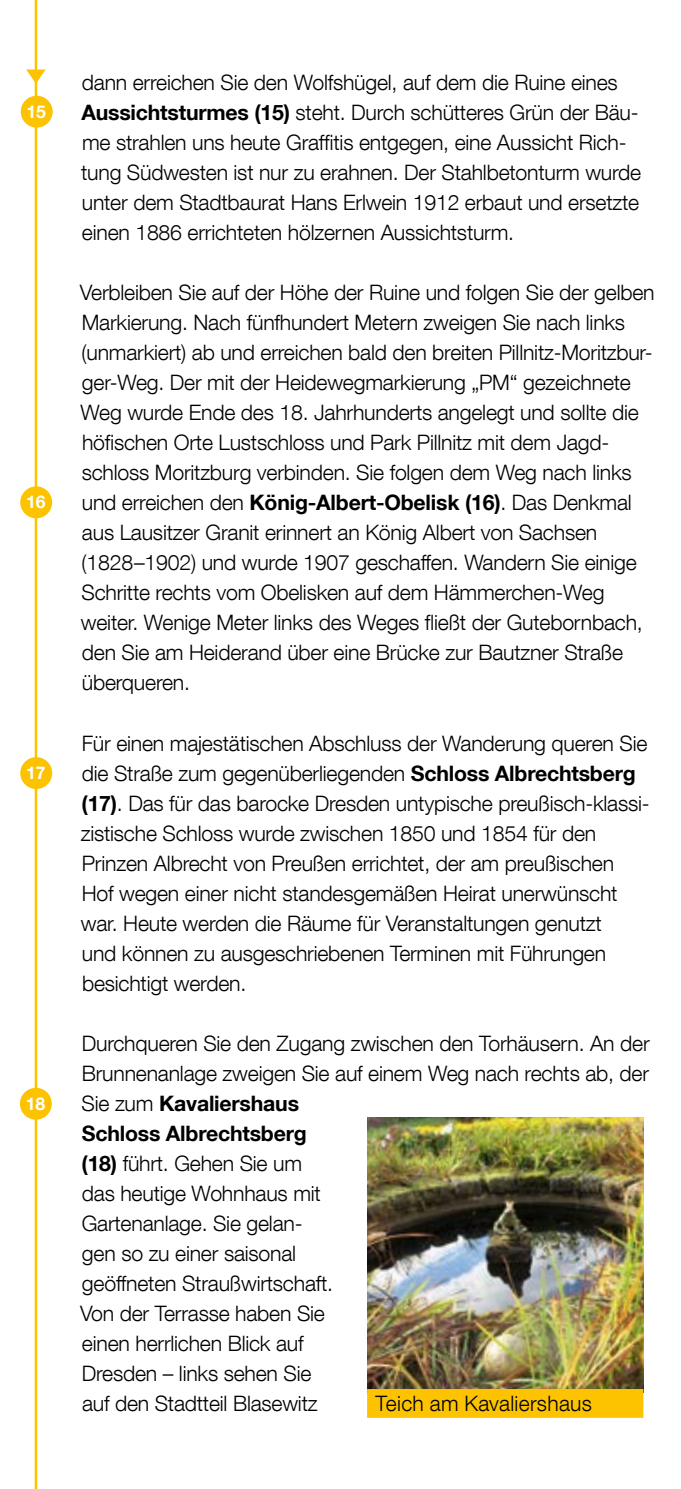
<style>
.page{position:relative;width:681px;height:1489px;background:#fff}
.page>*{position:absolute;margin:0;border:0;box-sizing:border-box;transform-origin:0 0}
.t1{font:300 21.25px/30px "Helvetica Neue LT Com";letter-spacing:-.01em;color:#000}
.t2{font:300 21.25px "Helvetica Neue LT Com";letter-spacing:.015em;color:#000}
.t3{font:700 17.5px "Helvetica Neue LT Com";letter-spacing:-.005em;color:#fff}
.s1{font-weight:700}
</style>
<div class="page">
<hr style="left:35px;top:0;width:2px;height:1488px;background:#fdc300">
<svg style="left:26px;top:69px;width:20px;height:15px"></svg>
<div style="left:20px;top:486px;width:32px;height:32px;background:#fdc300;border-radius:50%"></div>
<div style="left:21px;top:96px;width:32px;height:32px;background:#fdc300;border-radius:50%"></div>
<div style="left:20px;top:757px;width:32px;height:32px;background:#fdc300;border-radius:50%"></div>
<div style="left:20px;top:1087px;width:32px;height:32px;background:#fdc300;border-radius:50%"></div>
<img style="left:367px;top:1117px;width:276px;height:271px">
<div style="left:367px;top:1388px;width:276px;height:29px;background:#fdc300"></div>
<p class="t3" style="left:26px;top:101px;width:21px">15</p>
<p class="t3" style="left:26px;top:491px;width:21px">16</p>
<p class="t3" style="left:26px;top:761px;width:21px">17</p>
<p class="t3" style="left:26px;top:1092px;width:21px">18</p>
<p class="t1" style="left:81px;top:67px;width:561px">dann erreichen Sie den Wolfshügel, auf dem die Ruine eines <span class="s1">Aussichtsturmes (15)</span> steht. Durch schütteres Grün der Bäu&shy;me strahlen uns heute Graffitis entgegen, eine Aussicht Rich&shy;tung Südwesten ist nur zu erahnen. Der Stahlbetonturm wurde unter dem Stadtbaurat Hans Erlwein 1912 erbaut und ersetzte einen 1886 errichteten hölzernen Aussichtsturm.</p>
<p class="t1" style="left:80px;top:277px;width:576px">Verbleiben Sie auf der Höhe der Ruine und folgen Sie der gelben Markierung. Nach fünfhundert Metern zweigen Sie nach links (unmarkiert) ab und erreichen bald den breiten Pillnitz-Moritzbur&shy;ger-Weg. Der mit der Heidewegmarkierung „PM“ gezeichnete Weg wurde Ende des 18. Jahrhunderts angelegt und sollte die höfischen Orte Lustschloss und Park Pillnitz mit dem Jagd&shy;schloss Moritzburg verbinden. Sie folgen dem Weg nach links und erreichen den <span class="s1">König-Albert-Obelisk (16)</span>. Das Denkmal aus Lausitzer Granit erinnert an König Albert von Sachsen (1828–1902) und wurde 1907 geschaffen. Wandern Sie einige Schritte rechts vom Obelisken auf dem Hämmerchen-Weg weiter. Wenige Meter links des Weges fließt der Gutebornbach, den Sie am Heiderand über eine Brücke zur Bautzner Straße überqueren.</p>
<p class="t1" style="left:81px;top:727px;width:570px">Für einen majestätischen Abschluss der Wanderung queren Sie die Straße zum gegenüberliegenden <span class="s1">Schloss Albrechtsberg (17)</span>. Das für das barocke Dresden untypische preußisch-klassi&shy;zistische Schloss wurde zwischen 1850 und 1854 für den Prinzen Albrecht von Preußen errichtet, der am preußischen Hof wegen einer nicht standesgemäßen Heirat unerwünscht war. Heute werden die Räume für Veranstaltungen genutzt<br>und können zu ausgeschriebenen Terminen mit Führungen besichtigt werden.</p>
<p class="t1" style="left:80px;top:1027px;width:571px">Durchqueren Sie den Zugang zwischen den Torhäusern. An der<br>Brunnenanlage zweigen Sie auf einem Weg nach rechts ab, der<br>Sie zum <span class="s1">Kavaliershaus<br>Schloss Albrechtsberg<br>(18)</span> führt. Gehen Sie um<br>das heutige Wohnhaus mit<br>Gartenanlage. Sie gelan-<br>gen so zu einer saisonal<br>geöffneten Straußwirtschaft.<br>Von der Terrasse haben Sie<br>einen herrlichen Blick auf<br>Dresden – links sehen Sie<br>auf den Stadtteil Blasewitz</p>
<p class="t2" style="left:375px;top:1389px;width:218px">Teich am Kavaliershaus</p>
</div>
